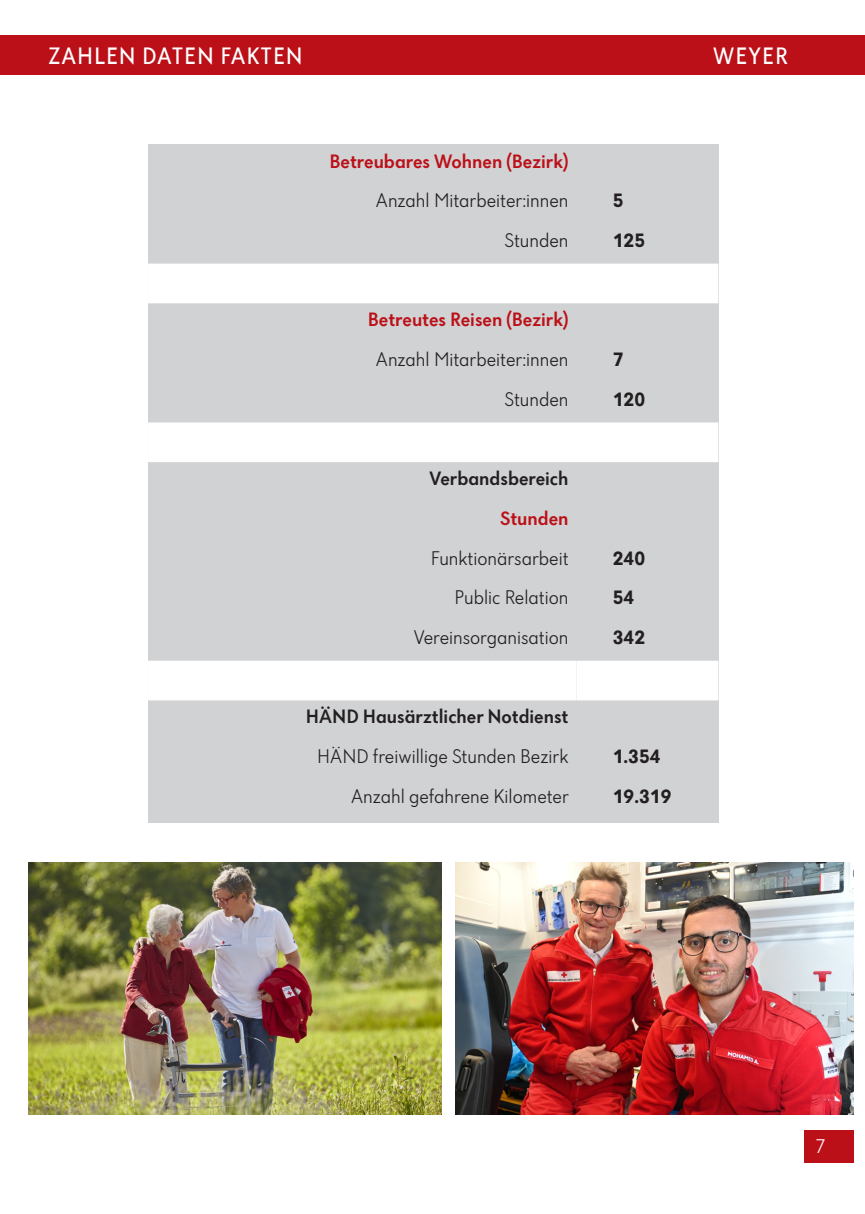
<style>
.page{position:relative;width:865px;height:1214px;background:#fff}
.page>*{position:absolute;margin:0;border:0;box-sizing:border-box;transform-origin:0 0}
.t1{font:24px "Dunant";letter-spacing:.035em;color:#fff}
.t2{font:300 20px "Dunant";color:#231f20}
.t3{font:500 20px "Dunant";color:#bb1018}
.t4{font:500 20px "Dunant";color:#231f20}
.t5{font:700 20px "Dunant";color:#231f20}
.t6{font:300 20px "Dunant";color:#fff}
</style>
<div class="page">
<div style="left:804px;top:1130px;width:49px;height:32px;background:#bb1018"></div>
<div style="left:0;top:35px;width:865px;height:40px;background:#bb1018"></div>
<div style="left:148px;top:144px;width:570px;height:678px;background:#d1d2d4"></div>
<svg style="left:148px;top:263px;width:570px;height:437px"></svg>
<div style="left:576px;top:660px;width:142px;height:40px;background:#fff"></div>
<img style="left:28px;top:862px;width:413px;height:252px">
<img style="left:455px;top:862px;width:398px;height:252px">
<p class="t1" style="left:48px;top:43px;width:256px">ZAHLEN DATEN FAKTEN</p>
<p class="t1" style="left:712px;top:43px;width:77px">WEYER</p>
<p class="t3" style="left:329px;top:149px;width:240px">Betreubares Wohnen (Bezirk)</p>
<p class="t2" style="left:376px;top:190px;width:194px">Anzahl Mitarbeiter:innen</p>
<p class="t5" style="left:613px;top:189px;width:12px">5</p>
<p class="t2" style="left:504px;top:229px;width:65px">Stunden</p>
<p class="t5" style="left:613px;top:229px;width:34px">125</p>
<p class="t3" style="left:368px;top:308px;width:202px">Betreutes Reisen (Bezirk)</p>
<p class="t2" style="left:376px;top:348px;width:194px">Anzahl Mitarbeiter:innen</p>
<p class="t5" style="left:613px;top:348px;width:12px">7</p>
<p class="t2" style="left:504px;top:388px;width:65px">Stunden</p>
<p class="t5" style="left:613px;top:387px;width:34px">120</p>
<p class="t4" style="left:429px;top:467px;width:141px">Verbandsbereich</p>
<p class="t3" style="left:500px;top:507px;width:70px">Stunden</p>
<p class="t2" style="left:431px;top:547px;width:139px">Funktionärsarbeit</p>
<p class="t5" style="left:613px;top:546px;width:34px">240</p>
<p class="t2" style="left:454px;top:587px;width:115px">Public Relation</p>
<p class="t5" style="left:613px;top:586px;width:23px">54</p>
<p class="t2" style="left:413px;top:626px;width:157px">Vereinsorganisation</p>
<p class="t5" style="left:613px;top:625px;width:34px">342</p>
<p class="t4" style="left:306px;top:705px;width:264px">HÄND Hausärztlicher Notdienst</p>
<p class="t2" style="left:317px;top:745px;width:253px">HÄND freiwillige Stunden Bezirk</p>
<p class="t5" style="left:613px;top:744px;width:49px">1.354</p>
<p class="t2" style="left:351px;top:785px;width:219px">Anzahl gefahrene Kilometer</p>
<p class="t5" style="left:613px;top:784px;width:60px">19.319</p>
<p class="t6" style="left:815px;top:1135px;width:11px">7</p>
</div>
